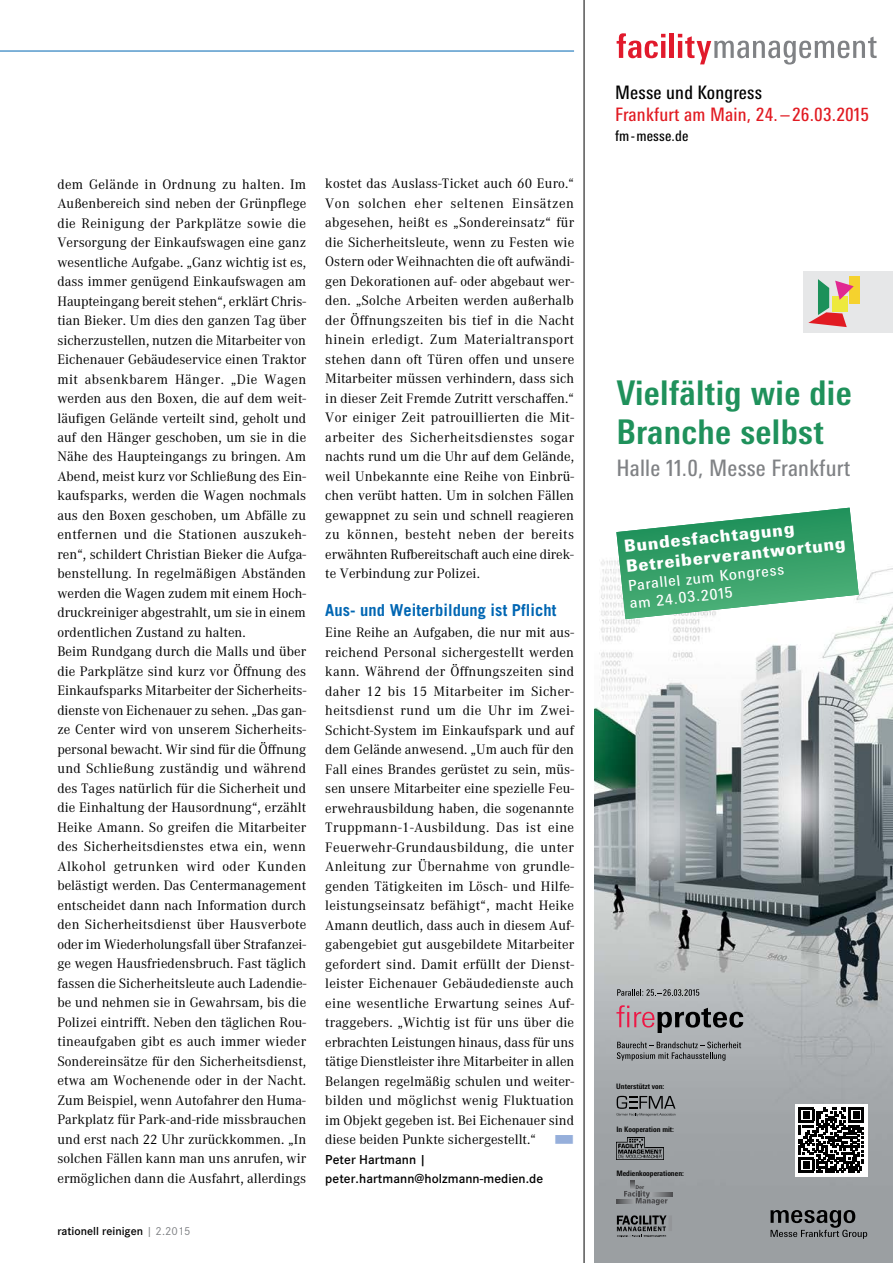
<style>
.page{position:relative;width:893px;height:1263px;background:#fff}
.page>*{position:absolute;margin:0;border:0;box-sizing:border-box;transform-origin:0 0}
.t1{font:700 condensed 34.05px/39.5px "Messe Univers";letter-spacing:.01em;color:#1f915b}
.t2{font:condensed 22.65px "Messe Univers";letter-spacing:.01em;color:#808285}
.t3{font:condensed 18.6px "Messe Univers";letter-spacing:.01em;color:#e11b22}
.t4{font:condensed 18.6px "Messe Univers";letter-spacing:.01em;color:#000}
.t5{font:900 16.8px/20.1px "Messe Univers";color:#fff}
.t6{font:700 16.5px "Trade Gothic";letter-spacing:.005em;color:#0066b3}
.t7{font:14.85px/17.7px "Messe Univers";color:#fff}
.t8{font:condensed 14.55px "Messe Univers";letter-spacing:.01em;color:#000}
.t9{font:14.25px/19.5px "Corporate A";letter-spacing:.005em;color:#000;text-align:justify}
.t10{font:600 13.5px/19.5px "Corporate S";letter-spacing:.005em;color:#000}
.t11{font:600 12px "Corporate S";color:#000}
.t12{font:9.75px "European Pi Three";color:#96afdb;scale:2 1}
.t13{font:700 condensed 7.5px "Messe Univers";color:#000}
.s1{font-weight:400;color:#808285}
</style>
<div class="page">
<hr style="left:0;top:51px;width:574px;height:1px;background:#0066b3">
<img style="left:594px;top:507px;width:299px;height:756px">
<svg style="left:617px;top:33px;width:48px;height:25px"></svg>
<div style="left:669px;top:34px;width:5px;height:24px;background:#e11a2c"></div>
<svg style="left:678px;top:34px;width:199px;height:31px"></svg>
<div style="left:803px;top:271px;width:90px;height:62px;background:#e6e7e8"></div>
<div style="left:849px;top:277px;width:11px;height:27px;background:#f5d22e"></div>
<svg style="left:808px;top:279px;width:46px;height:48px"></svg>
<svg style="left:770px;top:1210px;width:97px;height:29px;background:#6e7173"></svg>
<img style="left:617px;top:1137px;width:47px;height:22px">
<svg style="left:617px;top:1096px;width:58px;height:20px"></svg>
<hr style="left:651px;top:1192px;width:21px;height:4px;background:#5b5c5e">
<svg style="left:617px;top:1199px;width:7px;height:4px"></svg>
<svg style="left:624px;top:1181px;width:43px;height:24px"></svg>
<svg style="left:617px;top:1215px;width:49px;height:22px"></svg>
<hr style="left:668px;top:1215px;width:4px;height:16px;background:#939598">
<svg style="left:616px;top:508px;width:243px;height:111px"></svg>
<svg style="left:617px;top:1041px;width:124px;height:19px;background:#8a8d8f"></svg>
<svg style="left:616px;top:1005px;width:127px;height:28px;background:#90868b"></svg>
<svg style="left:617px;top:989px;width:82px;height:7px"></svg>
<div style="left:795px;top:1104px;width:72px;height:72px;background:#fff"></div>
<svg style="left:798px;top:1107px;width:66px;height:66px"></svg>
<hr style="left:584px;top:0;width:1px;height:1263px;background:#000">
<p class="t9" style="left:57px;top:174px;width:250px;text-align:left">dem Gelände in Ordnung zu halten. Im Außenbereich sind neben der Grünpflege die Reinigung der Parkplätze sowie die Versorgung der Einkaufswagen eine ganz wesentliche Aufgabe. „Ganz wichtig ist es, dass immer genügend Einkaufswagen am Haupteingang bereit stehen“, erklärt Chris&shy;tian Bieker. Um dies den ganzen Tag über sicherzustellen, nutzen die Mitarbeiter von Eichenauer Gebäudeservice einen Traktor mit absenkbarem Hänger. „Die Wagen werden aus den Boxen, die auf dem weit&shy;läufigen Gelände verteilt sind, geholt und auf den Hänger geschoben, um sie in die Nähe des Haupteingangs zu bringen. Am Abend, meist kurz vor Schließung des Ein&shy;kaufsparks, werden die Wagen nochmals aus den Boxen geschoben, um Abfälle zu entfernen und die Stationen auszukeh&shy;ren“, schildert Christian Bieker die Aufga&shy;benstellung. In regelmäßigen Abständen werden die Wagen zudem mit einem Hoch&shy;druckreiniger abgestrahlt, um sie in einem ordentlichen Zustand zu halten.<br>Beim Rundgang durch die Malls und über die Parkplätze sind kurz vor Öffnung des Einkaufsparks Mitarbeiter der Sicherheits&shy;dienste von Eichenauer zu sehen. „Das gan&shy;ze Center wird von unserem Sicherheits&shy;personal bewacht. Wir sind für die Öffnung und Schließung zuständig und während des Tages natürlich für die Sicherheit und die Einhaltung der Hausordnung“, erzählt Heike Amann. So greifen die Mitarbeiter des Sicherheitsdienstes etwa ein, wenn Alkohol getrunken wird oder Kunden belästigt werden. Das Centermanagement entscheidet dann nach Information durch den Sicherheitsdienst über Hausverbote oder im Wiederholungsfall über Strafanzei&shy;ge wegen Hausfriedensbruch. Fast täglich fassen die Sicherheitsleute auch Ladendie&shy;be und nehmen sie in Gewahrsam, bis die Polizei eintrifft. Neben den täglichen Rou&shy;tineaufgaben gibt es auch immer wieder Sondereinsätze für den Sicherheitsdienst, etwa am Wochenende oder in der Nacht.<br>Zum Beispiel, wenn Autofahrer den Huma-Parkplatz für Park-and-ride missbrauchen und erst nach 22 Uhr zurückkommen. „In solchen Fällen kann man uns anrufen, wir ermöglichen dann die Ausfahrt, allerdings</p>
<p class="t9" style="left:325px;top:174px;width:250px">kostet das Auslass-Ticket auch 60 Euro.“ Von solchen eher seltenen Einsätzen abgesehen, heißt es „Sondereinsatz“ für die Sicherheitsleute, wenn zu Festen wie Ostern oder Weihnachten die oft aufwändi&shy;gen Dekorationen auf- oder abgebaut wer&shy;den. „Solche Arbeiten werden außerhalb der Öffnungszeiten bis tief in die Nacht hinein erledigt. Zum Materialtransport stehen dann oft Türen offen und unsere Mitarbeiter müssen verhindern, dass sich in dieser Zeit Fremde Zutritt verschaffen.“ Vor einiger Zeit patrouillierten die Mit&shy;arbeiter des Sicherheitsdienstes sogar nachts rund um die Uhr auf dem Gelände, weil Unbekannte eine Reihe von Einbrü&shy;chen verübt hatten. Um in solchen Fällen gewappnet zu sein und schnell reagieren zu können, besteht neben der bereits erwähnten Rufbereitschaft auch eine direk&shy;te Verbindung zur Polizei.</p>
<p class="t6" style="left:325px;top:600px;width:233px">Aus- und Weiterbildung ist Pflicht</p>
<p class="t9" style="left:325px;top:623px;width:250px">Eine Reihe an Aufgaben, die nur mit aus&shy;reichend Personal sichergestellt werden kann. Während der Öffnungszeiten sind daher 12 bis 15 Mitarbeiter im Sicher&shy;heitsdienst rund um die Uhr im Zwei-Schicht-System im Einkaufspark und auf dem Gelände anwesend. „Um auch für den Fall eines Brandes gerüstet zu sein, müs&shy;sen unsere Mitarbeiter eine spezielle Feu&shy;erwehrausbildung haben, die sogenannte Truppmann-1-Ausbildung. Das ist eine Feuerwehr-Grundausbildung, die unter Anleitung zur Übernahme von grundle&shy;genden Tätigkeiten im Lösch- und Hilfe&shy;leistungseinsatz befähigt“, macht Heike Amann deutlich, dass auch in diesem Auf&shy;gabengebiet gut ausgebildete Mitarbeiter gefordert sind. Damit erfüllt der Dienst&shy;leister Eichenauer Gebäudedienste auch eine wesentliche Erwartung seines Auf&shy;traggebers. „Wichtig ist für uns über die erbrachten Leistungen hinaus, dass für uns tätige Dienstleister ihre Mitarbeiter in allen Belangen regelmäßig schulen und weiter&shy;bilden und möglichst wenig Fluktuation im Objekt gegeben ist. Bei Eichenauer sind diese beiden Punkte sichergestellt.“</p>
<p class="t12" style="left:555px;top:1132px;width:11px">N</p>
<p class="t10" style="left:325px;top:1149px;width:219px">Peter Hartmann | peter.hartmann@holzmann-medien.de</p>
<p class="t11" style="left:57px;top:1224px;width:135px">rationell reinigen <span class="s1">| 2.2015</span></p>
<h3 class="t4" style="left:615px;top:81px;width:148px">Messe und Kongress</h3>
<h3 class="t3" style="left:615px;top:103px;width:255px">Frankfurt am Main, 24. – 26.03.2015</h3>
<p class="t8" style="left:615px;top:127px;width:75px">fm-messe.de</p>
<h1 class="t1" style="left:616px;top:372px;width:237px">Vielfältig wie die<br>Branche selbst</h1>
<h2 class="t2" style="left:616px;top:454px;width:235px">Halle 11.0, Messe Frankfurt</h2>
<p class="t5" style="left:623px;top:536px;width:222px;rotate:-6deg">Bundesfachtagung<br>Betreiberverantwortung</p>
<p class="t7" style="left:627px;top:576px;width:158px;rotate:-6deg">Parallel zum Kongress am 24.03.2015</p>
<p class="t13" style="left:616px;top:1082px;width:50px">Unterstützt von:</p>
<p class="t13" style="left:616px;top:1125px;width:59px">In Kooperation mit:</p>
<p class="t13" style="left:616px;top:1169px;width:69px">Medienkooperationen:</p>
</div>
